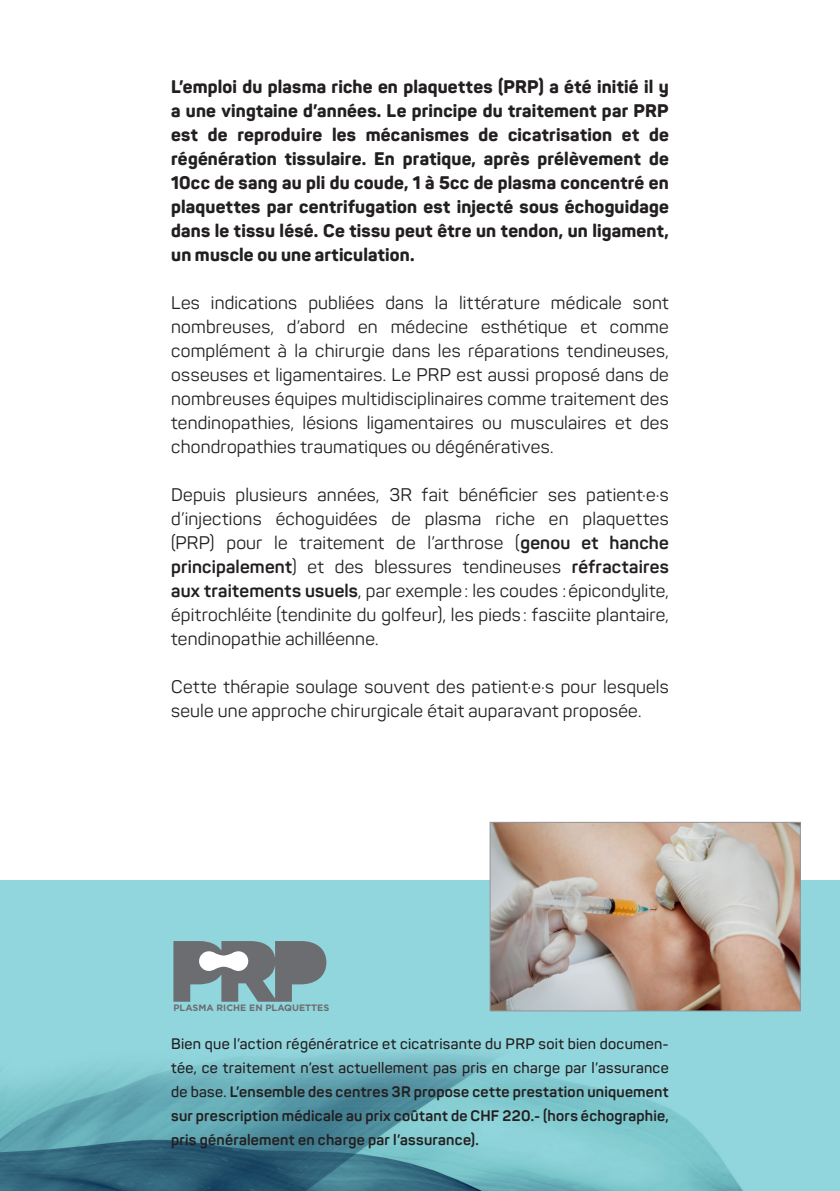
<style>
.page{position:relative;width:840px;height:1191px;background:#fff}
.page>*{position:absolute;margin:0;border:0;box-sizing:border-box;transform-origin:0 0}
.t1{font:18px/24px "Panton";letter-spacing:.01em;color:#231f20;text-align:justify}
.t2{font:800 18px/24px "Panton";letter-spacing:.01em;color:#231f20;text-align:justify}
.t3{font:700 15px/24px "Panton";letter-spacing:.015em;color:#231f20;text-align:justify}
.t4{font:700 9.2px "Gotham";color:#6c6d70}
.s1{font-weight:700}
.s2{font-weight:600}
</style>
<div class="page">
<img style="left:839px;top:880px;width:1px;height:287px">
<svg style="left:0;top:880px;width:839px;height:311px;background:#7ec1ca"></svg>
<svg style="left:173px;top:941px;width:153px;height:60px;background:#7f8e92"></svg>
<img style="left:491px;top:824px;width:307px;height:185px">
<div style="left:489px;top:822px;width:311px;height:189px;border:1px solid #939598"></div>
<p class="t2" style="left:171px;top:74px;width:499px">L’emploi du plasma riche en plaquettes (PRP) a été initié il y a une vingtaine d’années. Le principe du traitement par PRP est de reproduire les mécanismes de cicatrisation et de régénération tissulaire. En pratique, après prélèvement de 10cc de sang au pli du coude, 1 à 5cc de plasma concentré en plaquettes par centrifugation est injecté sous échoguidage dans le tissu lésé. Ce tissu peut être un tendon, un ligament, un muscle ou une articulation.</p>
<p class="t1" style="left:171px;top:290px;width:499px">Les indications publiées dans la littérature médicale sont nombreuses, d’abord en médecine esthétique et comme complément à la chirurgie dans les réparations tendineuses, osseuses et ligamentaires. Le PRP est aussi proposé dans de nombreuses équipes multidisciplinaires comme traitement des tendinopathies, lésions ligamentaires ou musculaires et des chondropathies traumatiques ou dégénératives.</p>
<p class="t1" style="left:171px;top:482px;width:499px">Depuis plusieurs années, 3R fait bénéficier ses patient·e·s d’injections échoguidées de plasma riche en plaquettes (PRP) pour le traitement de l’arthrose (<span class="s1">genou et hanche principalement</span>) et des blessures tendineuses <span class="s1">réfractaires aux traitements usuels</span>, par exemple: les coudes :épicondylite, épitrochléite (tendinite du golfeur), les pieds: fasciite plantaire, tendinopathie achilléenne.</p>
<p class="t1" style="left:171px;top:674px;width:499px">Cette thérapie soulage souvent des patient·e·s pour lesquels seule une approche chirurgicale était auparavant proposée.</p>
<p class="t4" style="left:173px;top:1001px;width:157px">PLASMA RICHE EN PLAQUETTES</p>
<p class="t3" style="left:171px;top:1031px;width:499px"><span class="s2">Bien que l’action régénératrice et cicatrisante du PRP soit bien documen&shy;tée, ce traitement n’est actuellement pas pris en charge par l’assurance de base.</span> L’ensemble des centres 3R propose cette prestation uniquement sur prescription médicale au prix coûtant de CHF 220.- (hors échographie, pris généralement en charge par l’assurance).</p>
</div>
